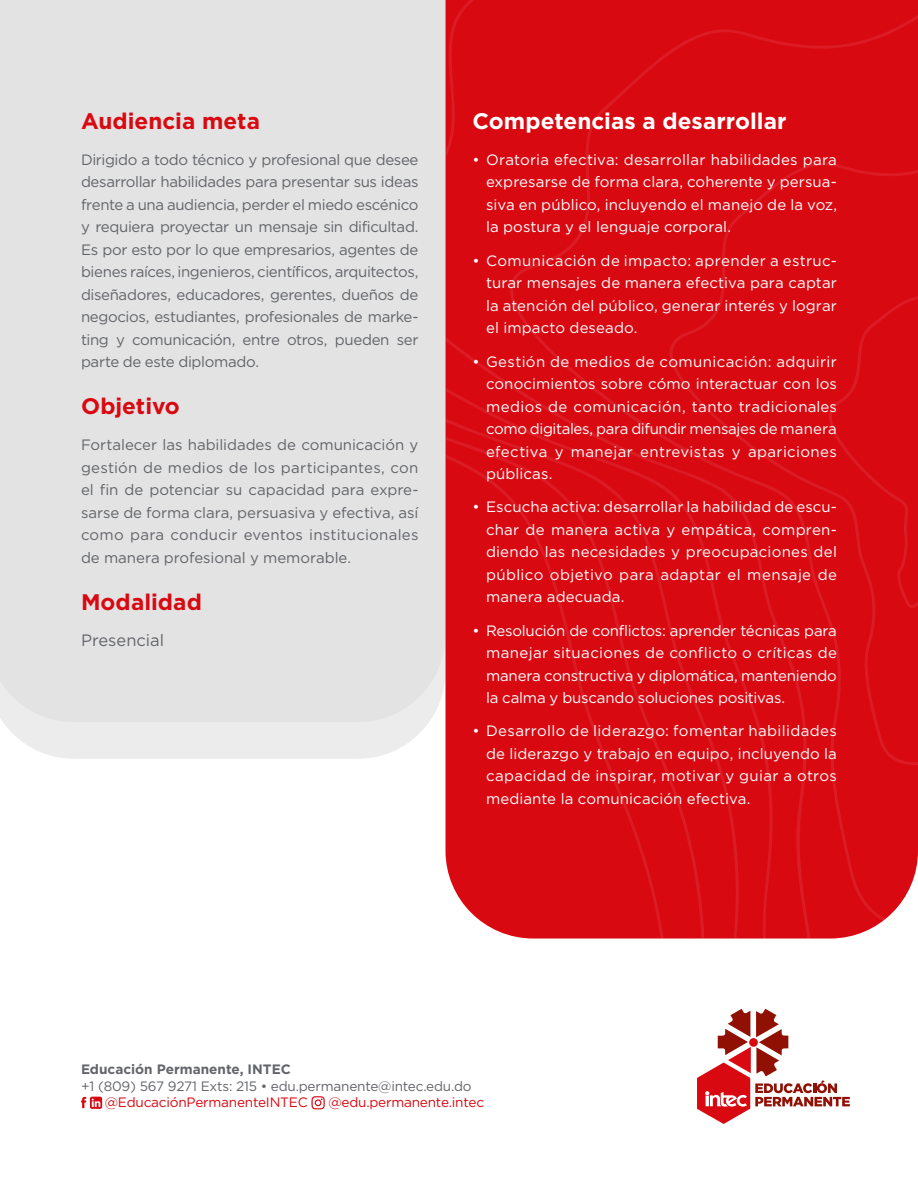
<style>
.page{position:relative;width:918px;height:1188px;background:#fff}
.page>*{position:absolute;margin:0;border:0;box-sizing:border-box;transform-origin:0 0}
.t1{font:700 22.5px "Gotham";color:#d90912}
.t2{font:700 22.5px "Gotham";color:#fff}
.t3{font:16.5px "Gotham";color:#63656a}
.t4{font:15px/22.5px "Gotham";letter-spacing:.01em;color:#fff;text-align:justify}
.t5{font:15px/22.5px "Gotham";letter-spacing:-.015em;color:#63656a;text-align:justify}
.t6{font:13.65px "Gotham";letter-spacing:-.015em;color:#63656a}
.t7{font:13.65px "Gotham";letter-spacing:-.015em;color:#d90912}
.t8{font:700 13.65px "Gotham";color:#63656a}
</style>
<div class="page">
<svg style="left:697px;top:1009px;width:153px;height:115px"></svg>
<div style="left:0;top:0;width:446px;height:759px;background:#e3e3e3"></div>
<div style="left:446px;top:0;width:472px;height:939px;background:#d90912"></div>
<svg style="left:81px;top:1097px;width:21px;height:12px"></svg>
<svg style="left:311px;top:1096px;width:14px;height:13px"></svg>
<h1 class="t1" style="left:81px;top:108px;width:181px">Audiencia meta</h1>
<p class="t5" style="left:81px;top:148px;width:339px">Dirigido a todo técnico y profesional que desee desarrollar habilidades para presentar sus ideas frente a una audiencia, perder el miedo escénico y requiera proyectar un mensaje sin dificultad.<br>Es por esto por lo que empresarios, agentes de bienes raíces, ingenieros, científicos, arquitectos, diseñadores, educadores, gerentes, dueños de negocios, estudiantes, profesionales de marke&shy;ting y comunicación, entre otros, pueden ser parte de este diplomado.</p>
<h1 class="t1" style="left:81px;top:393px;width:100px">Objetivo</h1>
<p class="t5" style="left:81px;top:433px;width:339px">Fortalecer las habilidades de comunicación y gestión de medios de los participantes, con el fin de potenciar su capacidad para expre&shy;sarse de forma clara, persuasiva y efectiva, así como para conducir eventos institucionales de manera profesional y memorable.</p>
<h1 class="t1" style="left:81px;top:589px;width:122px">Modalidad</h1>
<p class="t3" style="left:81px;top:631px;width:85px">Presencial</p>
<h1 class="t2" style="left:472px;top:108px;width:316px">Competencias a desarrollar</h1>
<p class="t4" style="left:486px;top:148px;width:353px;text-indent:-14px">• Oratoria efectiva: desarrollar habilidades para expresarse de forma clara, coherente y persua&shy;siva en público, incluyendo el manejo de la voz, la postura y el lenguaje corporal.</p>
<p class="t4" style="left:486px;top:249px;width:352px;text-indent:-14px">• Comunicación de impacto: aprender a estruc&shy;turar mensajes de manera efectiva para captar la atención del público, generar interés y lograr el impacto deseado.</p>
<p class="t4" style="left:486px;top:350px;width:353px;text-indent:-14px">• Gestión de medios de comunicación: adquirir conocimientos sobre cómo interactuar con los medios de comunicación, tanto tradicionales como digitales, para difundir mensajes de manera efectiva y manejar entrevistas y apariciones públicas.</p>
<p class="t4" style="left:486px;top:496px;width:353px;text-indent:-14px">• Escucha activa: desarrollar la habilidad de escu&shy;char de manera activa y empática, compren&shy;diendo las necesidades y preocupaciones del público objetivo para adaptar el mensaje de manera adecuada.</p>
<p class="t4" style="left:486px;top:619px;width:353px;text-indent:-14px">• Resolución de conflictos: aprender técnicas para manejar situaciones de conflicto o críticas de manera constructiva y diplomática, manteniendo la calma y buscando soluciones positivas.</p>
<p class="t4" style="left:486px;top:720px;width:353px;text-indent:-14px">• Desarrollo de liderazgo: fomentar habilidades de liderazgo y trabajo en equipo, incluyendo la capacidad de inspirar, motivar y guiar a otros mediante la comunicación efectiva.</p>
<p class="t8" style="left:81px;top:1062px;width:211px">Educación Permanente, INTEC</p>
<p class="t6" style="left:81px;top:1078px;width:392px">+1 (809) 567 9271 Exts: 215 • edu.permanente@intec.edu.do</p>
<p class="t7" style="left:105px;top:1095px;width:204px">@EducaciónPermanenteINTEC</p>
<p class="t7" style="left:328px;top:1095px;width:157px">@edu.permanente.intec</p>
</div>
